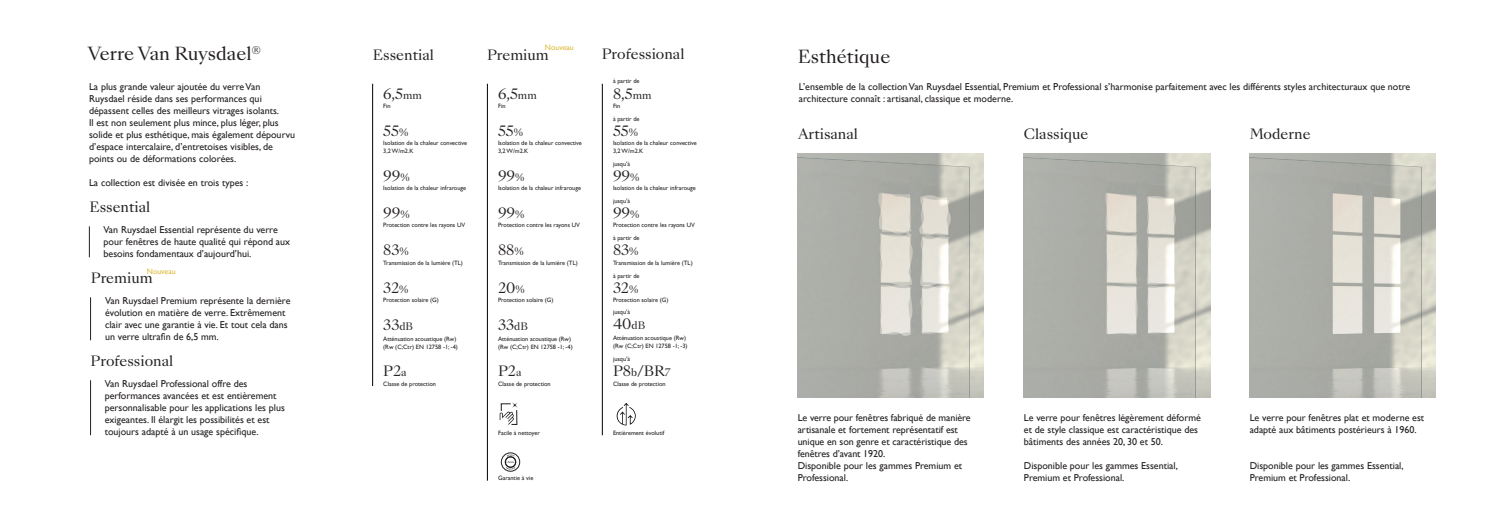
<style>
.page{position:relative;width:1489px;height:525px;background:#fff}
.page>*{position:absolute;margin:0;border:0;box-sizing:border-box;transform-origin:0 0}
.t1{font:17.5px "Sang Bleu Kingdom";color:#231f20}
.t2{font:13.75px "Sang Bleu Kingdom";color:#231f20}
.t3{font:10px/12px "Gill Sans";color:#231f20}
.t4{font:7.88px "Gill Sans";color:#dcbc3c}
.t5{font:6.25px "Gill Sans";color:#231f20}
.s1{font-size:10px}
</style>
<div class="page">
<img style="left:797px;top:153px;width:186px;height:244px">
<img style="left:1023px;top:153px;width:186px;height:244px">
<img style="left:1249px;top:153px;width:186px;height:244px">
<hr style="left:89px;top:226px;width:1px;height:31px;background:#231f20">
<hr style="left:90px;top:380px;width:1px;height:55px;background:#231f20">
<hr style="left:90px;top:297px;width:1px;height:43px;background:#231f20">
<hr style="left:372px;top:84px;width:1px;height:302px;background:#000">
<hr style="left:602px;top:84px;width:1px;height:351px;background:#000">
<svg style="left:616px;top:403px;width:19px;height:22px"></svg>
<hr style="left:487px;top:84px;width:1px;height:396px;background:#000">
<svg style="left:499px;top:402px;width:18px;height:23px"></svg>
<div style="left:501px;top:452px;width:19px;height:19px;border:1px solid #231f20;border-radius:50%"></div>
<div style="left:505px;top:456px;width:11px;height:11px;border:1px solid #231f20;border-radius:50%"></div>
<svg style="left:506px;top:454px;width:9px;height:15px"></svg>
<p class="t1" style="left:88px;top:41px;width:174px">Verre Van Ruysdael<sup>®</sup></p>
<p class="t3" style="left:89px;top:81px;width:208px">La plus grande valeur ajoutée du verre Van Ruysdael réside dans ses performances qui dépassent celles des meilleurs vitrages isolants.<br>Il est non seulement plus mince, plus léger, plus solide et plus esthétique, mais également dépourvu d’espace intercalaire, d’entretoises visibles, de points ou de déformations colorées.</p>
<p class="t3" style="left:89px;top:177px;width:161px">La collection est divisée en trois types :</p>
<p class="t2" style="left:89px;top:198px;width:62px">Essential</p>
<p class="t3" style="left:103px;top:224px;width:188px">Van Ruysdael Essential représente du verre pour fenêtres de haute qualité qui répond aux besoins fondamentaux d’aujourd’hui.</p>
<p class="t4" style="left:147px;top:266px;width:30px">Nouveau</p>
<p class="t2" style="left:91px;top:269px;width:63px">Premium</p>
<p class="t3" style="left:105px;top:294px;width:187px">Van Ruysdael Premium représente la dernière évolution en matière de verre. Extrêmement clair avec une garantie à vie. Et tout cela dans un verre ultrafin de 6,5 mm.</p>
<p class="t2" style="left:91px;top:351px;width:84px">Professional</p>
<p class="t3" style="left:105px;top:377px;width:182px">Van Ruysdael Professional offre des performances avancées et est entièrement personnalisable pour les applications les plus exigeantes. Il élargit les possibilités et est toujours adapté à un usage spécifique.</p>
<p class="t4" style="left:545px;top:43px;width:30px">Nouveau</p>
<p class="t2" style="left:373px;top:45px;width:62px">Essential</p>
<p class="t2" style="left:487px;top:45px;width:63px">Premium</p>
<p class="t2" style="left:601px;top:45px;width:84px">Professional</p>
<p class="t1" style="left:797px;top:45px;width:94px">Esthétique</p>
<p class="t2" style="left:383px;top:84px;width:40px">6,5<span class="s1">mm</span></p>
<p class="t5" style="left:383px;top:102px;width:9px">Fin</p>
<p class="t2" style="left:383px;top:121px;width:27px">55<span class="s1">%</span></p>
<p class="t5" style="left:383px;top:139px;width:85px">Isolation de la chaleur convective</p>
<p class="t5" style="left:383px;top:147px;width:32px">3,2 W/m2.K</p>
<p class="t2" style="left:383px;top:166px;width:28px">99<span class="s1">%</span></p>
<p class="t5" style="left:383px;top:184px;width:84px">Isolation de la chaleur infrarouge</p>
<p class="t2" style="left:383px;top:203px;width:28px">99<span class="s1">%</span></p>
<p class="t5" style="left:383px;top:221px;width:83px">Protection contre les rayons UV</p>
<p class="t2" style="left:383px;top:241px;width:27px">83<span class="s1">%</span></p>
<p class="t5" style="left:383px;top:259px;width:81px">Transmission de la lumière (TL)</p>
<p class="t2" style="left:383px;top:278px;width:27px">32<span class="s1">%</span></p>
<p class="t5" style="left:383px;top:296px;width:57px">Protection solaire (G)</p>
<p class="t2" style="left:383px;top:315px;width:31px">33<span class="s1">dB</span></p>
<p class="t5" style="left:383px;top:335px;width:75px">Atténuation acoustique (Rw)</p>
<p class="t5" style="left:383px;top:343px;width:76px">(Rw (C;Ctr) EN 12758 -1; -4)</p>
<p class="t2" style="left:383px;top:361px;width:25px">P2<span class="s1">a</span></p>
<p class="t5" style="left:383px;top:380px;width:54px">Classe de protection</p>
<p class="t2" style="left:498px;top:84px;width:40px">6,5<span class="s1">mm</span></p>
<p class="t5" style="left:498px;top:102px;width:9px">Fin</p>
<p class="t2" style="left:498px;top:121px;width:27px">55<span class="s1">%</span></p>
<p class="t5" style="left:498px;top:139px;width:85px">Isolation de la chaleur convective</p>
<p class="t5" style="left:498px;top:147px;width:32px">3,2 W/m2.K</p>
<p class="t2" style="left:498px;top:166px;width:28px">99<span class="s1">%</span></p>
<p class="t5" style="left:498px;top:184px;width:84px">Isolation de la chaleur infrarouge</p>
<p class="t2" style="left:498px;top:203px;width:28px">99<span class="s1">%</span></p>
<p class="t5" style="left:498px;top:221px;width:83px">Protection contre les rayons UV</p>
<p class="t2" style="left:498px;top:241px;width:27px">88<span class="s1">%</span></p>
<p class="t5" style="left:498px;top:259px;width:81px">Transmission de la lumière (TL)</p>
<p class="t2" style="left:498px;top:278px;width:28px">20<span class="s1">%</span></p>
<p class="t5" style="left:498px;top:296px;width:57px">Protection solaire (G)</p>
<p class="t2" style="left:498px;top:315px;width:31px">33<span class="s1">dB</span></p>
<p class="t5" style="left:498px;top:335px;width:75px">Atténuation acoustique (Rw)</p>
<p class="t5" style="left:498px;top:343px;width:76px">(Rw (C;Ctr) EN 12758 -1; -4)</p>
<p class="t2" style="left:498px;top:361px;width:25px">P2<span class="s1">a</span></p>
<p class="t5" style="left:498px;top:380px;width:54px">Classe de protection</p>
<p class="t5" style="left:498px;top:429px;width:43px">Facile à nettoyer</p>
<p class="t5" style="left:498px;top:474px;width:37px">Garantie à vie</p>
<p class="t5" style="left:613px;top:77px;width:28px">à partir de</p>
<p class="t5" style="left:613px;top:115px;width:28px">à partir de</p>
<p class="t2" style="left:613px;top:121px;width:27px">55<span class="s1">%</span></p>
<p class="t5" style="left:613px;top:140px;width:85px">Isolation de la chaleur convective</p>
<p class="t5" style="left:613px;top:147px;width:32px">3,2 W/m2.K</p>
<p class="t5" style="left:613px;top:160px;width:19px">jusqu’à</p>
<p class="t2" style="left:613px;top:166px;width:28px">99<span class="s1">%</span></p>
<p class="t5" style="left:613px;top:184px;width:84px">Isolation de la chaleur infrarouge</p>
<p class="t5" style="left:613px;top:197px;width:19px">jusqu’à</p>
<p class="t2" style="left:613px;top:203px;width:28px">99<span class="s1">%</span></p>
<p class="t5" style="left:613px;top:221px;width:83px">Protection contre les rayons UV</p>
<p class="t5" style="left:613px;top:234px;width:28px">à partir de</p>
<p class="t2" style="left:613px;top:241px;width:27px">83<span class="s1">%</span></p>
<p class="t5" style="left:613px;top:259px;width:81px">Transmission de la lumière (TL)</p>
<p class="t5" style="left:613px;top:272px;width:28px">à partir de</p>
<p class="t2" style="left:613px;top:278px;width:27px">32<span class="s1">%</span></p>
<p class="t5" style="left:613px;top:296px;width:57px">Protection solaire (G)</p>
<p class="t5" style="left:613px;top:308px;width:19px">jusqu’à</p>
<p class="t2" style="left:613px;top:314px;width:34px">40<span class="s1">dB</span></p>
<p class="t5" style="left:613px;top:334px;width:75px">Atténuation acoustique (Rw)</p>
<p class="t5" style="left:613px;top:342px;width:76px">(Rw (C;Ctr) EN 12758 -1; -3)</p>
<p class="t5" style="left:613px;top:355px;width:19px">jusqu’à</p>
<p class="t2" style="left:613px;top:361px;width:59px">P8<span class="s1">b</span>/BR<span class="s1">7</span></p>
<p class="t5" style="left:613px;top:380px;width:54px">Classe de protection</p>
<p class="t2" style="left:613px;top:84px;width:40px">8,5<span class="s1">mm</span></p>
<p class="t5" style="left:613px;top:102px;width:9px">Fin</p>
<p class="t5" style="left:613px;top:429px;width:53px">Entièrement évolutif</p>
<p class="t3" style="left:799px;top:81px;width:613px">L’ensemble de la collection Van Ruysdael Essential, Premium et Professional s’harmonise parfaitement avec les différents styles architecturaux que notre architecture connaît : artisanal, classique et moderne.</p>
<p class="t2" style="left:798px;top:124px;width:61px">Artisanal</p>
<p class="t2" style="left:1023px;top:124px;width:66px">Classique</p>
<p class="t2" style="left:1249px;top:124px;width:62px">Moderne</p>
<p class="t3" style="left:797px;top:411px;width:175px">Le verre pour fenêtres fabriqué de manière artisanale et fortement représentatif est unique en son genre et caractéristique des fenêtres d’avant 1920.</p>
<p class="t3" style="left:797px;top:459px;width:166px">Disponible pour les gammes Premium et<br>Professional.</p>
<p class="t3" style="left:1023px;top:411px;width:178px">Le verre pour fenêtres légèrement déformé et de style classique est caractéristique des bâtiments des années 20, 30 et 50.</p>
<p class="t3" style="left:1023px;top:459px;width:155px">Disponible pour les gammes Essential,<br>Premium et Professional.</p>
<p class="t3" style="left:1249px;top:411px;width:176px">Le verre pour fenêtres plat et moderne est adapté aux bâtiments postérieurs à 1960.</p>
<p class="t3" style="left:1249px;top:459px;width:155px">Disponible pour les gammes Essential,<br>Premium et Professional.</p>
</div>
